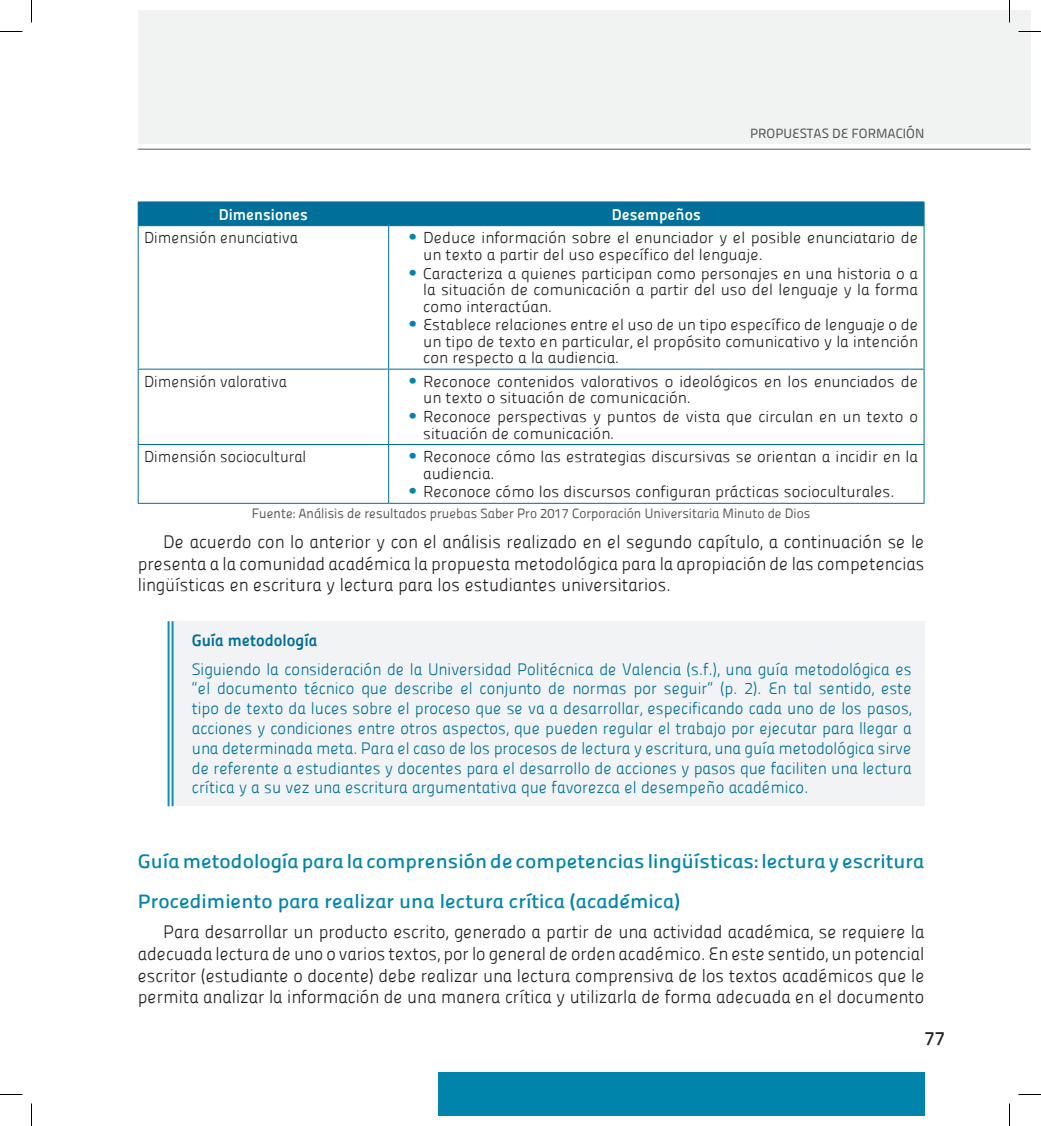
<style>
.page{position:relative;width:1041px;height:1126px;background:#fff}
.page>*{position:absolute;margin:0;border:0;box-sizing:border-box;transform-origin:0 0}
.t1{font:19.5px/40.3px "Panefresco 600 wt";color:#0084ac;scale:1.1 1}
.t2{font:19.5px "Panefresco 600 wt";color:#231f20}
.t3{font:18px/21.6px "Panefresco 250 wt";color:#231f20;text-align:justify}
.t4{font:16.5px/19.8px "Panefresco 250 wt";color:#006f9a;text-align:justify}
.t5{font:16.5px "Panefresco 800 wt";color:#006f9a}
.t6{font:15.75px/16.5px "Panefresco 250 wt";color:#231f20;scale:1.05 1}
.t7{font:15.75px "Panefresco 250 wt";color:#231f20}
.t8{font:15.75px "Panefresco 800 wt";color:#fff}
.t9{font:13.5px "Panefresco 400 wt";color:#57585a}
.t10{font:13.5px "Panefresco 500 wt";color:#57585a}
.s1{font-family:"Museo 100";font-size:18px;color:#0084ac}
</style>
<div class="page">
<div style="left:138px;top:10px;width:893px;height:134px;background:#f1f2f2"></div>
<hr style="left:138px;top:149px;width:893px;height:1px;background:#6c6d70">
<div style="left:438px;top:1073px;width:486px;height:43px;background:#0084ac"></div>
<div style="left:138px;top:202px;width:787px;height:24px;background:#006f9a"></div>
<hr style="left:138px;top:225px;width:251px;height:1px;background:#006f9a">
<hr style="left:389px;top:225px;width:535px;height:1px;background:#006f9a">
<hr style="left:138px;top:226px;width:1px;height:143px;background:#006f9a">
<hr style="left:388px;top:226px;width:1px;height:143px;background:#006f9a">
<hr style="left:924px;top:226px;width:1px;height:143px;background:#006f9a">
<hr style="left:138px;top:369px;width:251px;height:1px;background:#006f9a">
<hr style="left:138px;top:370px;width:1px;height:74px;background:#006f9a">
<hr style="left:389px;top:369px;width:535px;height:1px;background:#006f9a">
<hr style="left:388px;top:370px;width:1px;height:74px;background:#006f9a">
<hr style="left:924px;top:370px;width:1px;height:74px;background:#006f9a">
<hr style="left:138px;top:444px;width:251px;height:1px;background:#006f9a">
<hr style="left:138px;top:445px;width:1px;height:58px;background:#006f9a">
<hr style="left:389px;top:444px;width:535px;height:1px;background:#006f9a">
<hr style="left:388px;top:445px;width:1px;height:58px;background:#006f9a">
<hr style="left:924px;top:445px;width:1px;height:58px;background:#006f9a">
<hr style="left:138px;top:503px;width:251px;height:1px;background:#006f9a">
<hr style="left:389px;top:503px;width:535px;height:1px;background:#006f9a">
<div style="left:171px;top:621px;width:753px;height:185px;background:#f2f3f4"></div>
<svg style="left:171px;top:621px;width:1px;height:185px"></svg>
<hr style="left:168px;top:621px;width:2px;height:185px;background:#0d8fb6">
<hr style="left:172px;top:621px;width:2px;height:185px;background:#0d8fb6">
<svg style="left:0;top:31px;width:22px;height:1px"></svg>
<svg style="left:1018px;top:31px;width:23px;height:1px"></svg>
<svg style="left:0;top:1094px;width:22px;height:1px"></svg>
<svg style="left:1018px;top:1094px;width:23px;height:1px"></svg>
<svg style="left:31px;top:0;width:1px;height:22px"></svg>
<svg style="left:31px;top:1103px;width:1px;height:23px"></svg>
<svg style="left:1009px;top:0;width:1px;height:22px"></svg>
<svg style="left:1009px;top:1103px;width:1px;height:23px"></svg>
<p class="t10" style="left:750px;top:123px;width:176px">PROPUESTAS DE FORMACIÓN</p>
<p class="t8" style="left:219px;top:202px;width:91px">Dimensiones</p>
<p class="t8" style="left:612px;top:202px;width:90px">Desempeños</p>
<p class="t7" style="left:144px;top:226px;width:155px">Dimensión enunciativa</p>
<p class="t6" style="left:423px;top:229px;width:473px;text-indent:-15px"><span class="s1">∞</span> Deduce información sobre el enunciador y el posible enunciatario de un texto a partir del uso específico del lenguaje.</p>
<p class="t6" style="left:423px;top:264px;width:473px;text-align:justify;text-indent:-15px"><span class="s1">∞</span> Caracteriza a quienes participan como personajes en una historia o a la situación de comunicación a partir del uso del lenguaje y la forma como interactúan.</p>
<p class="t6" style="left:423px;top:316px;width:473px;text-align:justify;text-indent:-15px"><span class="s1">∞</span> Establece relaciones entre el uso de un tipo específico de lenguaje o de un tipo de texto en particular, el propósito comunicativo y la intención con respecto a la audiencia.</p>
<p class="t7" style="left:144px;top:370px;width:144px">Dimensión valorativa</p>
<p class="t6" style="left:423px;top:372px;width:473px;text-indent:-15px"><span class="s1">∞</span> Reconoce contenidos valorativos o ideológicos en los enunciados de un texto o situación de comunicación.</p>
<p class="t6" style="left:423px;top:407px;width:473px;text-indent:-15px"><span class="s1">∞</span> Reconoce perspectivas y puntos de vista que circulan en un texto o situación de comunicación.</p>
<p class="t7" style="left:144px;top:445px;width:164px">Dimensión sociocultural</p>
<p class="t6" style="left:423px;top:448px;width:473px;text-indent:-15px"><span class="s1">∞</span> Reconoce cómo las estrategias discursivas se orientan a incidir en la audiencia.</p>
<p class="t6" style="left:408px;top:483px;width:465px"><span class="s1">∞</span> Reconoce cómo los discursos configuran prácticas socioculturales.</p>
<p class="t9" style="left:252px;top:503px;width:560px">Fuente: Análisis de resultados pruebas Saber Pro 2017 Corporación Universitaria Minuto de Dios</p>
<p class="t3" style="left:138px;top:530px;width:788px;text-indent:26px">De acuerdo con lo anterior y con el análisis realizado en el segundo capítulo, a continuación se le presenta a la comunidad académica la propuesta metodológica para la apropiación de las competencias lingüísticas en escritura y lectura para los estudiantes universitarios.</p>
<p class="t5" style="left:192px;top:628px;width:127px">Guía metodología</p>
<p class="t4" style="left:192px;top:658px;width:721px">Siguiendo la consideración de la Universidad Politécnica de Valencia (s.f.), una guía metodológica es “el documento técnico que describe el conjunto de normas por seguir“ (p. 2). En tal sentido, este tipo de texto da luces sobre el proceso que se va a desarrollar, especificando cada uno de los pasos, acciones y condiciones entre otros aspectos, que pueden regular el trabajo por ejecutar para llegar a una determinada meta. Para el caso de los procesos de lectura y escritura, una guía metodológica sirve de referente a estudiantes y docentes para el desarrollo de acciones y pasos que faciliten una lectura crítica y a su vez una escritura argumentativa que favorezca el desempeño académico.</p>
<p class="t1" style="left:138px;top:840px;width:717px">Guía metodología para la comprensión de competencias lingüísticas: lectura y escritura<br>Procedimiento para realizar una lectura crítica (académica)</p>
<p class="t3" style="left:138px;top:920px;width:788px;text-indent:26px">Para desarrollar un producto escrito, generado a partir de una actividad académica, se requiere la adecuada lectura de uno o varios textos, por lo general de orden académico. En este sentido, un potencial escritor (estudiante o docente) debe realizar una lectura comprensiva de los textos académicos que le permita analizar la información de una manera crítica y utilizarla de forma adecuada en el documento</p>
<p class="t2" style="left:924px;top:1024px;width:22px">77</p>
</div>
